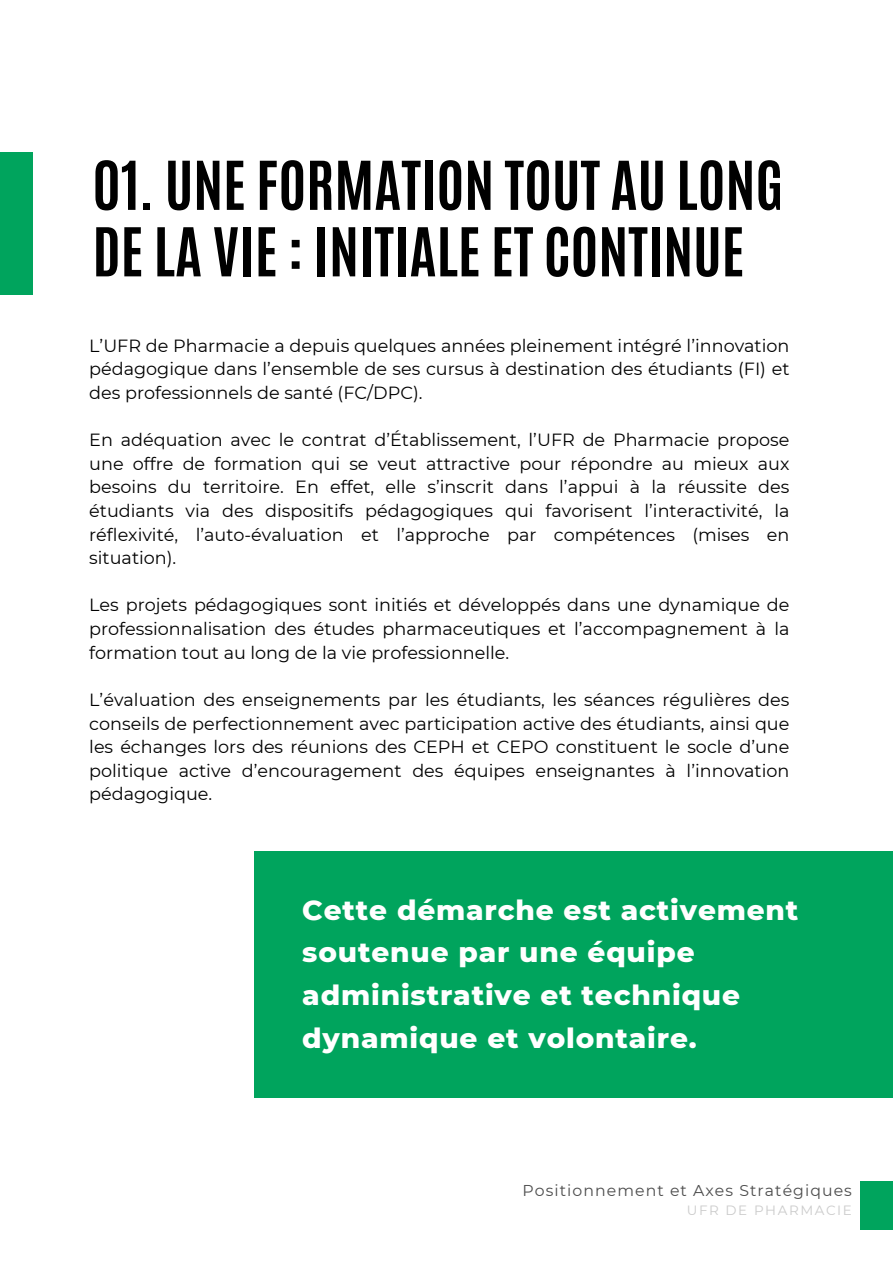
<style>
.page{position:relative;width:893px;height:1264px;background:#fff}
.page>*{position:absolute;margin:0;border:0;box-sizing:border-box;transform-origin:0 0}
.t1{font:700 57.15px/66.4px "Antonio";color:#000}
.t2{font:800 27.9px/42.8px "Montserrat";letter-spacing:.03em;color:#fff}
.t3{font:17.55px/23.5px "Montserrat";color:#000;text-align:justify}
.t4{font:15.75px "Montserrat";letter-spacing:.07em;color:#4d4d4d}
.t5{font:13.5px "Montserrat";letter-spacing:.12em;color:#cbcbcb}
</style>
<div class="page">
<div style="left:860px;top:1181px;width:32px;height:48px;background:#00a45d"></div>
<div style="left:0;top:152px;width:33px;height:142px;background:#00a45d"></div>
<div style="left:254px;top:851px;width:638px;height:246px;background:#00a45d"></div>
<p class="t1" style="left:93px;top:152px;width:692px">01. UNE FORMATION TOUT AU LONG<br>DE LA VIE : INITIALE ET CONTINUE</p>
<p class="t3" style="left:89px;top:333px;width:701px">L’UFR de Pharmacie a depuis quelques années pleinement intégré l’innovation pédagogique dans l’ensemble de ses cursus à destination des étudiants (FI) et des professionnels de santé (FC/DPC).</p>
<p class="t3" style="left:89px;top:428px;width:701px">En adéquation avec le contrat d’Établissement, l’UFR de Pharmacie propose une offre de formation qui se veut attractive pour répondre au mieux aux besoins du territoire. En effet, elle s’inscrit dans l’appui à la réussite des étudiants via des dispositifs pédagogiques qui favorisent l’interactivité, la réflexivité, l’auto-évaluation et l’approche par compétences (mises en situation).</p>
<p class="t3" style="left:89px;top:593px;width:701px">Les projets pédagogiques sont initiés et développés dans une dynamique de professionnalisation des études pharmaceutiques et l’accompagnement à la formation tout au long de la vie professionnelle.</p>
<p class="t3" style="left:89px;top:688px;width:701px">L’évaluation des enseignements par les étudiants, les séances régulières des conseils de perfectionnement avec participation active des étudiants, ainsi que les échanges lors des réunions des CEPH et CEPO constituent le socle d’une politique active d’encouragement des équipes enseignantes à l’innovation pédagogique.</p>
<p class="t2" style="left:302px;top:888px;width:497px">Cette démarche est activement soutenue par une équipe administrative et technique dynamique et volontaire.</p>
<p class="t4" style="left:522px;top:1180px;width:331px">Positionnement et Axes Stratégiques</p>
<p class="t5" style="left:686px;top:1202px;width:167px">UFR DE PHARMACIE</p>
</div>
